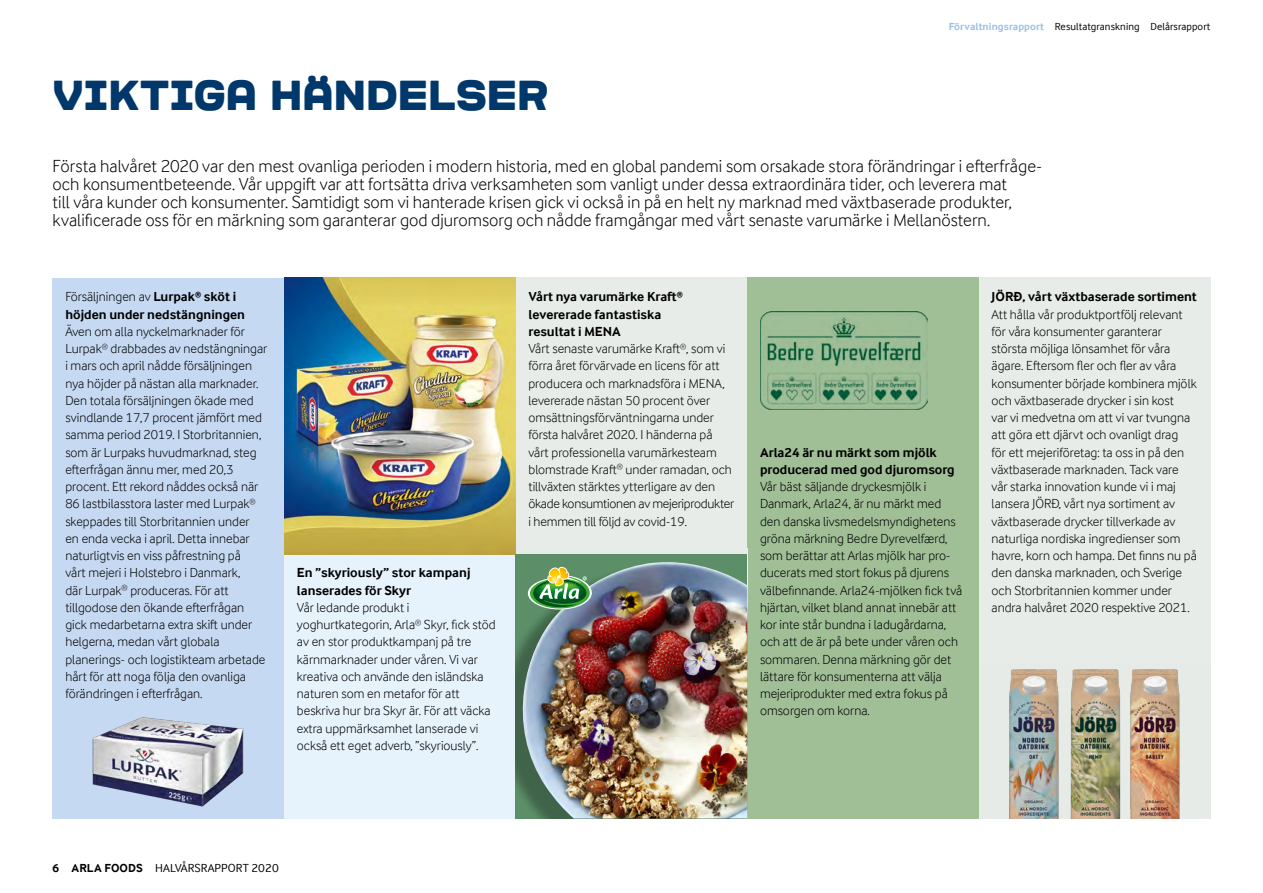
<style>
.page{position:relative;width:1263px;height:893px;background:#fff}
.page>*{position:absolute;margin:0;border:0;box-sizing:border-box;transform-origin:0 0}
.t1{font:42px "ARLASTRONG";letter-spacing:-.015em;color:#00386b}
.t2{font:300 18px/18px "Arla Inter Face";color:#000}
.t3{font:300 13.5px/17.2px "Arla Inter Face";color:#000}
.t4{font:700 13.5px/17.2px "Arla Inter Face";color:#000}
.t5{font:12px "Arla Inter Face";letter-spacing:.01em;color:#000}
.t6{font:10.5px "Arla Inter Face";letter-spacing:.01em;color:#000}
.s1{font-weight:700;color:#99c0e7}
.s2{font-weight:300}
.s3{font-weight:700}
</style>
<div class="page">
<div style="left:747px;top:278px;width:232px;height:541px;background:#a0bf97"></div>
<div style="left:284px;top:548px;width:463px;height:271px;background:#e6f2fc"></div>
<div style="left:53px;top:278px;width:231px;height:541px;background:#c6d9f2"></div>
<div style="left:979px;top:278px;width:231px;height:541px;background:#e7ece8"></div>
<div style="left:516px;top:278px;width:231px;height:276px;background:#e7ece8"></div>
<img style="left:1009px;top:669px;width:171px;height:150px">
<img style="left:92px;top:717px;width:152px;height:90px">
<img style="left:284px;top:278px;width:232px;height:276px">
<div style="left:516px;top:554px;width:231px;height:265px;background:#5c8f68"></div>
<img style="left:515px;top:562px;width:232px;height:257px">
<img style="left:760px;top:312px;width:167px;height:98px">
<svg style="left:528px;top:567px;width:64px;height:42px"></svg>
<h1 class="t1" style="left:53px;top:74px;width:448px">VIKTIGA HÄNDELSER</h1>
<p class="t6" style="left:949px;top:20px;width:263px"><span class="s1">Förvaltningsrapport</span> Resultatgranskning Delårsrapport</p>
<p class="t2" style="left:53px;top:157px;width:991px">Första halvåret 2020 var den mest ovanliga perioden i modern historia, med en global pandemi som orsakade stora förändringar i efterfråge&shy;och konsumentbeteende. Vår uppgift var att fortsätta driva verksamheten som vanligt under dessa extraordinära tider, och leverera mat<br>till våra kunder och konsumenter. Samtidigt som vi hanterade krisen gick vi också in på en helt ny marknad med växtbaserade produkter, kvalificerade oss för en märkning som garanterar god djuromsorg och nådde framgångar med vårt senaste varumärke i Mellanöstern.</p>
<p class="t4" style="left:65px;top:288px;width:181px"><span class="s2">Försäljningen av</span> Lurpak<sup>®</sup> sköt i höjden under nedstängningen</p>
<p class="t3" style="left:65px;top:323px;width:203px">Även om alla nyckelmarknader för Lurpak<sup>®</sup> drabbades av nedstängningar i mars och april nådde försäljningen nya höjder på nästan alla marknader.<br>Den totala försäljningen ökade med svindlande 17,7 procent jämfört med samma period 2019. I Storbritannien, som är Lurpaks huvudmarknad, steg efterfrågan ännu mer, med 20,3 procent. Ett rekord nåddes också när 86 lastbilasstora laster med Lurpak<sup>® </sup>skeppades till Storbritannien under<br>en enda vecka i april. Detta innebar naturligtvis en viss påfrestning på<br>vårt mejeri i Holstebro i Danmark,<br>där Lurpak<sup>®</sup> produceras. För att tillgodose den ökande efterfrågan gick medarbetarna extra skift under helgerna, medan vårt globala planerings- och logistikteam arbetade hårt för att noga följa den ovanliga förändringen i efterfrågan.</p>
<p class="t4" style="left:297px;top:564px;width:175px">En ”skyriously” stor kampanj lanserades för Skyr</p>
<p class="t3" style="left:297px;top:599px;width:200px">Vår ledande produkt i yoghurtkategorin, Arla<sup>®</sup> Skyr, fick stöd av en stor produktkampanj på tre kärnmarknader under våren. Vi var kreativa och använde den isländska naturen som en metafor för att beskriva hur bra Skyr är. För att väcka extra uppmärksamhet lanserade vi också ett eget adverb, ”skyriously”.</p>
<p class="t3" style="left:528px;top:288px;width:207px"><span class="s3">Vårt nya varumärke Kraft</span><sup>® </sup><span class="s3">levererade fantastiska<br>resultat i MENA<br></span>Vårt senaste varumärke Kraft<sup>®</sup>, som vi förra året förvärvade en licens för att producera och marknadsföra i MENA, levererade nästan 50 procent över omsättningsförväntningarna under första halvåret 2020. I händerna på vårt professionella varumärkesteam blomstrade Kraft<sup>®</sup> under ramadan, och tillväxten stärktes ytterligare av den ökade konsumtionen av mejeriprodukter i hemmen till följd av covid-19.</p>
<p class="t4" style="left:760px;top:443px;width:196px">Arla24 är nu märkt som mjölk producerad med god djuromsorg</p>
<p class="t3" style="left:760px;top:478px;width:204px">Vår bäst säljande dryckesmjölk i Danmark, Arla24, är nu märkt med den danska livsmedelsmyndighetens gröna märkning Bedre Dyrevelfærd, som berättar att Arlas mjölk har pro&shy;ducerats med stort fokus på djurens välbefinnande. Arla24-mjölken fick två hjärtan, vilket bland annat innebär att kor inte står bundna i ladugårdarna, och att de är på bete under våren och sommaren. Denna märkning gör det lättare för konsumenterna att välja mejeriprodukter med extra fokus på omsorgen om korna.</p>
<p class="t4" style="left:991px;top:288px;width:207px">JÖRĐ, vårt växtbaserade sortiment</p>
<p class="t3" style="left:991px;top:305px;width:207px">Att hålla vår produktportfölj relevant för våra konsumenter garanterar största möjliga lönsamhet för våra ägare. Eftersom fler och fler av våra konsumenter började kombinera mjölk och växtbaserade drycker i sin kost<br>var vi medvetna om att vi var tvungna att göra ett djärvt och ovanligt drag<br>för ett mejeriföretag: ta oss in på den växtbaserade marknaden. Tack vare vår starka innovation kunde vi i maj lansera JÖRĐ, vårt nya sortiment av växtbaserade drycker tillverkade av naturliga nordiska ingredienser som havre, korn och hampa. Det finns nu på den danska marknaden, och Sverige och Storbritannien kommer under andra halvåret 2020 respektive 2021.</p>
<p class="t5" style="left:53px;top:861px;width:228px"><span class="s3">6 ARLA FOODS</span> HALVÅRSRAPPORT 2020</p>
</div>
